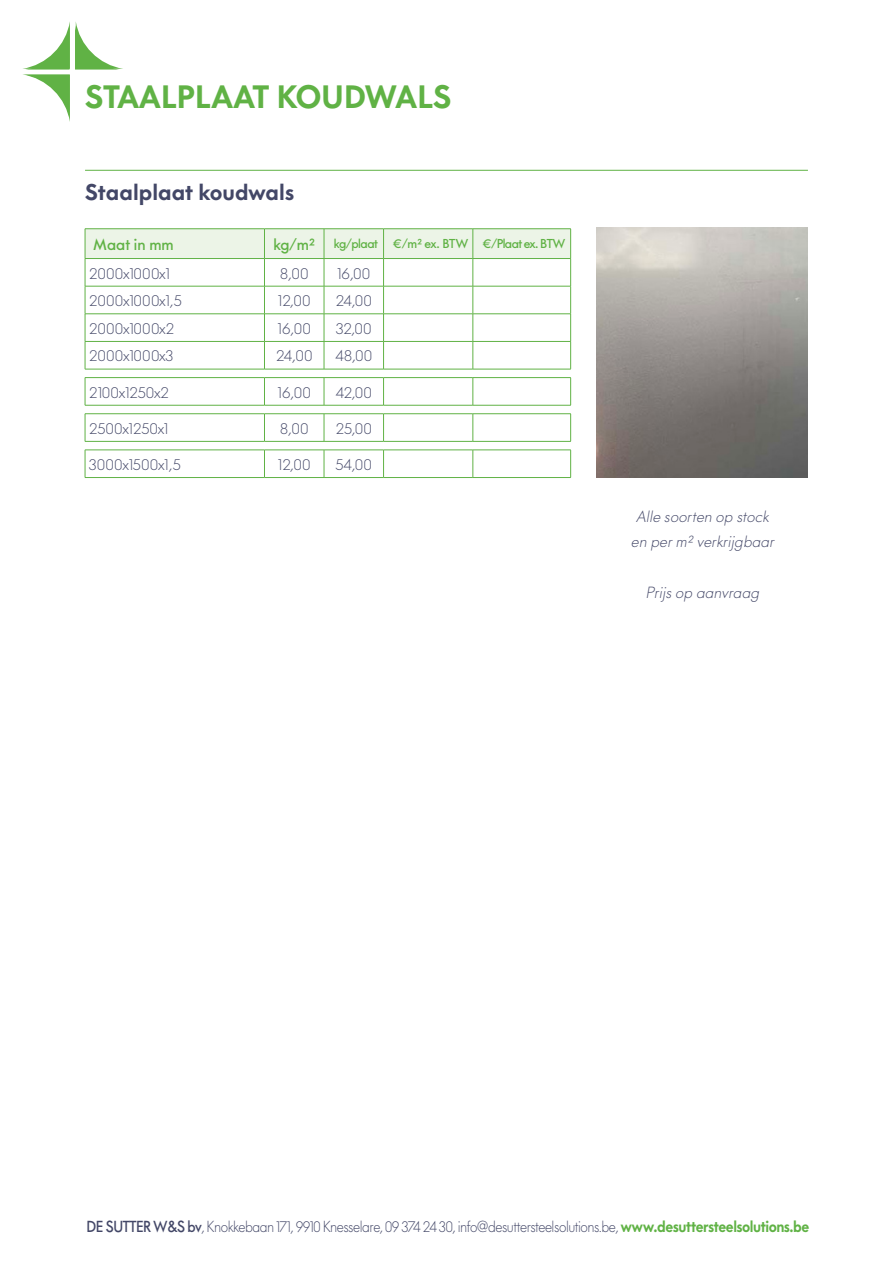
<style>
.page{position:relative;width:893px;height:1263px;background:#fff}
.page>*{position:absolute;margin:0;border:0;box-sizing:border-box;transform-origin:0 0}
.t1{font:800 30px "V Futura";letter-spacing:.01em;color:#60b245}
.Product_titel{font:800 21px "V Futura";color:#434767}
.Tekst{font:300 15px "V Futura";letter-spacing:.045em;color:#434767}
.Tekst_italic{font:italic 300 15px "V Futura";color:#434767}
.Tussentitel{font:500 15px "V Futura";letter-spacing:.005em;color:#60b245}
.Tekst-2{font:300 15px "V Futura";letter-spacing:.005em;color:#434767}
.Tekst-3{font:300 15px "V Futura";letter-spacing:.025em;color:#434767}
.t2{font:300 14.85px "V Futura";letter-spacing:-.035em;color:#434767;scale:.91 1}
.Tussentitel-2{font:500 12px "V Futura";letter-spacing:-.045em;color:#60b245}
.s1{font-weight:500}
.s2{font-weight:800;color:#60b245}
</style>
<div class="page">
<hr style="left:85px;top:228px;width:179px;height:1px;background:#60b245">
<hr style="left:264px;top:228px;width:60px;height:1px;background:#60b245">
<hr style="left:324px;top:228px;width:60px;height:1px;background:#60b245">
<hr style="left:384px;top:228px;width:89px;height:1px;background:#60b245">
<hr style="left:473px;top:228px;width:98px;height:1px;background:#60b245">
<hr style="left:85px;top:369px;width:179px;height:1px;background:#60b245">
<hr style="left:264px;top:369px;width:60px;height:1px;background:#60b245">
<hr style="left:324px;top:369px;width:60px;height:1px;background:#60b245">
<hr style="left:384px;top:369px;width:89px;height:1px;background:#60b245">
<hr style="left:473px;top:369px;width:98px;height:1px;background:#60b245">
<hr style="left:85px;top:377px;width:179px;height:1px;background:#60b245">
<svg style="left:85px;top:378px;width:1px;height:27px"></svg>
<hr style="left:264px;top:377px;width:60px;height:1px;background:#60b245">
<svg style="left:264px;top:378px;width:1px;height:27px"></svg>
<hr style="left:324px;top:377px;width:60px;height:1px;background:#60b245">
<svg style="left:324px;top:378px;width:1px;height:27px"></svg>
<svg style="left:383px;top:378px;width:1px;height:27px"></svg>
<hr style="left:85px;top:405px;width:179px;height:1px;background:#60b245">
<hr style="left:264px;top:405px;width:60px;height:1px;background:#60b245">
<hr style="left:324px;top:405px;width:60px;height:1px;background:#60b245">
<hr style="left:384px;top:405px;width:89px;height:1px;background:#60b245">
<hr style="left:473px;top:405px;width:98px;height:1px;background:#60b245">
<hr style="left:85px;top:413px;width:179px;height:1px;background:#60b245">
<svg style="left:85px;top:414px;width:1px;height:27px"></svg>
<hr style="left:264px;top:413px;width:60px;height:1px;background:#60b245">
<svg style="left:264px;top:414px;width:1px;height:27px"></svg>
<hr style="left:324px;top:413px;width:60px;height:1px;background:#60b245">
<svg style="left:324px;top:414px;width:1px;height:27px"></svg>
<hr style="left:85px;top:441px;width:179px;height:1px;background:#60b245">
<hr style="left:264px;top:441px;width:60px;height:1px;background:#60b245">
<hr style="left:324px;top:441px;width:60px;height:1px;background:#60b245">
<hr style="left:384px;top:441px;width:89px;height:1px;background:#60b245">
<hr style="left:473px;top:441px;width:98px;height:1px;background:#60b245">
<hr style="left:85px;top:450px;width:179px;height:1px;background:#60b245">
<svg style="left:85px;top:450px;width:1px;height:27px"></svg>
<hr style="left:264px;top:450px;width:60px;height:1px;background:#60b245">
<svg style="left:264px;top:451px;width:1px;height:26px"></svg>
<hr style="left:324px;top:450px;width:60px;height:1px;background:#60b245">
<svg style="left:324px;top:450px;width:1px;height:27px"></svg>
<hr style="left:384px;top:450px;width:89px;height:1px;background:#60b245">
<svg style="left:383px;top:450px;width:1px;height:27px"></svg>
<hr style="left:473px;top:450px;width:98px;height:1px;background:#60b245">
<hr style="left:85px;top:477px;width:179px;height:1px;background:#60b245">
<hr style="left:264px;top:477px;width:60px;height:1px;background:#60b245">
<hr style="left:324px;top:477px;width:60px;height:1px;background:#60b245">
<hr style="left:384px;top:477px;width:89px;height:1px;background:#60b245">
<hr style="left:473px;top:477px;width:98px;height:1px;background:#60b245">
<hr style="left:384px;top:377px;width:89px;height:1px;background:#60b245">
<hr style="left:473px;top:377px;width:98px;height:1px;background:#60b245">
<hr style="left:384px;top:413px;width:89px;height:1px;background:#60b245">
<svg style="left:383px;top:414px;width:1px;height:27px"></svg>
<hr style="left:473px;top:413px;width:98px;height:1px;background:#60b245">
<svg style="left:85px;top:229px;width:486px;height:140px"></svg>
<svg style="left:473px;top:378px;width:1px;height:27px"></svg>
<svg style="left:570px;top:378px;width:1px;height:27px"></svg>
<svg style="left:473px;top:414px;width:1px;height:27px"></svg>
<svg style="left:570px;top:414px;width:1px;height:27px"></svg>
<svg style="left:473px;top:450px;width:1px;height:27px"></svg>
<svg style="left:570px;top:450px;width:1px;height:27px"></svg>
<hr style="left:85px;top:170px;width:723px;height:1px;background:#60b245">
<svg style="left:23px;top:22px;width:100px;height:100px"></svg>
<img style="left:597px;top:227px;width:211px;height:250px">
<p class="t1" style="left:85px;top:77px;width:368px">STAALPLAAT KOUDWALS</p>
<p class="Product_titel" style="left:85px;top:178px;width:211px">Staalplaat koudwals</p>
<p class="Tussentitel" style="left:94px;top:234px;width:82px">Maat in mm</p>
<p class="Tussentitel" style="left:273px;top:234px;width:43px">kg/m²</p>
<p class="Tussentitel-2" style="left:334px;top:236px;width:46px">kg/plaat</p>
<p class="Tussentitel-2" style="left:393px;top:236px;width:77px">€/m² ex. BTW</p>
<p class="Tussentitel-2" style="left:483px;top:236px;width:84px">€/Plaat ex. BTW</p>
<p class="Tekst" style="left:89px;top:264px;width:82px">2000x1000x1</p>
<p class="Tekst" style="left:280px;top:264px;width:30px">8,00</p>
<p class="Tekst" style="left:337px;top:264px;width:34px">16,00</p>
<p class="Tekst" style="left:89px;top:292px;width:94px">2000x1000x1,5</p>
<p class="Tekst" style="left:278px;top:292px;width:34px">12,00</p>
<p class="Tekst" style="left:336px;top:292px;width:38px">24,00</p>
<p class="Tekst" style="left:89px;top:319px;width:86px">2000x1000x2</p>
<p class="Tekst" style="left:278px;top:319px;width:34px">16,00</p>
<p class="Tekst" style="left:336px;top:319px;width:37px">32,00</p>
<p class="Tekst" style="left:89px;top:347px;width:85px">2000x1000x3</p>
<p class="Tekst" style="left:276px;top:347px;width:38px">24,00</p>
<p class="Tekst" style="left:336px;top:347px;width:38px">48,00</p>
<p class="Tekst-2" style="left:89px;top:383px;width:81px">2100x1250x2</p>
<p class="Tekst" style="left:278px;top:383px;width:34px">16,00</p>
<p class="Tekst" style="left:336px;top:383px;width:38px">42,00</p>
<p class="Tekst-3" style="left:89px;top:419px;width:81px">2500x1250x1</p>
<p class="Tekst" style="left:280px;top:419px;width:30px">8,00</p>
<p class="Tekst" style="left:336px;top:419px;width:37px">25,00</p>
<p class="Tekst" style="left:89px;top:455px;width:93px">3000x1500x1,5</p>
<p class="Tekst" style="left:278px;top:455px;width:34px">12,00</p>
<p class="Tekst" style="left:336px;top:455px;width:38px">54,00</p>
<p class="Tekst_italic" style="left:636px;top:507px;width:137px">Alle soorten op stock</p>
<p class="Tekst_italic" style="left:631px;top:533px;width:148px">en perm² verkrijgbaar</p>
<p class="Tekst_italic" style="left:645px;top:584px;width:118px">Prijsop aanvraag</p>
<p class="t2" style="left:87px;top:1217px;width:796px"><span class="s1">DE SUTTER W&amp;S bv</span>, Knokkebaan 171, 9910 Knesselare, 09 374 24 30, info@desuttersteelsolutions.be, <span class="s2">www.desuttersteelsolutions.be</span></p>
</div>
